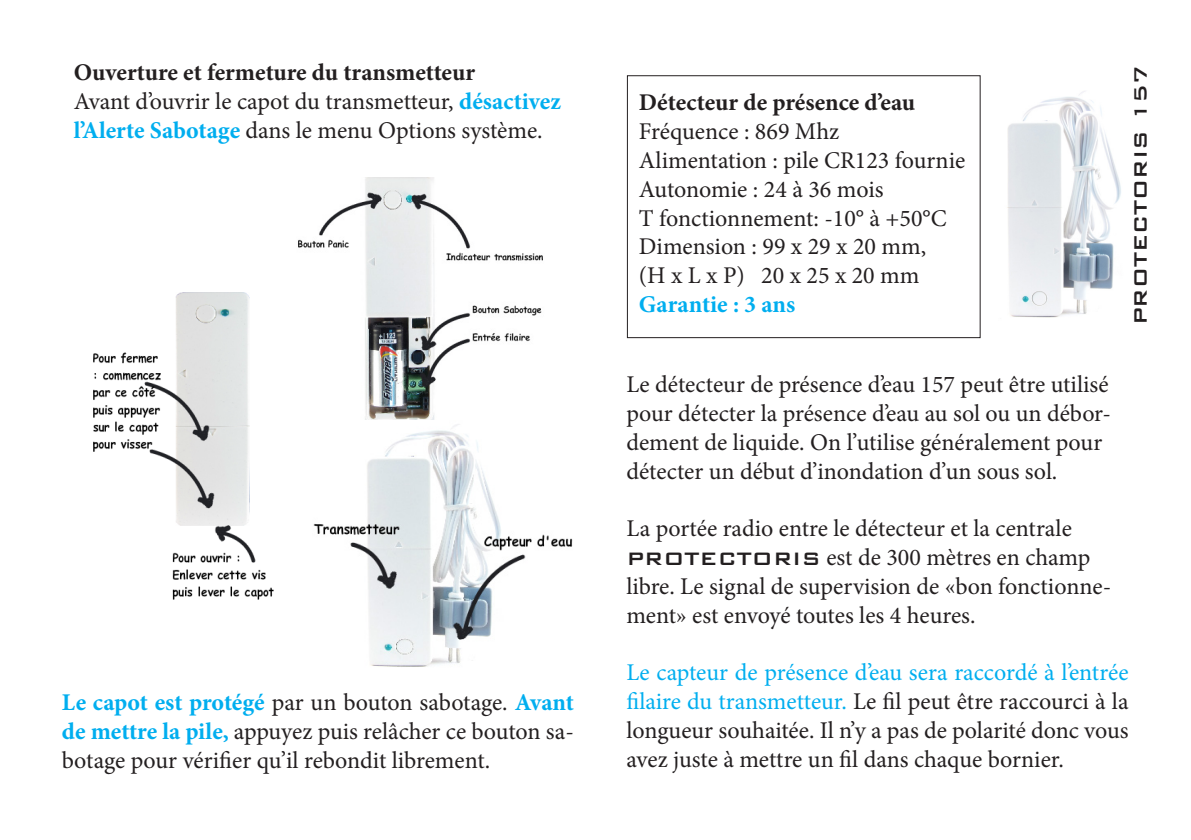
<style>
.page{position:relative;width:1191px;height:840px;background:#fff}
.page>*{position:absolute;margin:0;border:0;box-sizing:border-box;transform-origin:0 0}
.t1{font:24px/28.8px "Minion Pro";color:#231f20}
.t2{font:700 24px "Minion Pro";color:#231f20}
.t3{font:500 24px "Bank Gothic BT";color:#231f20}
.t4{font:700 24px "Minion Pro";letter-spacing:-.005em;color:#00aeef}
.s1{font-weight:700;color:#00aeef}
.s2{font-family:"Bank Gothic BT";font-weight:500}
.s3{color:#00aeef}
</style>
<div class="page">
<div style="left:627px;top:75px;width:353px;height:263px;border:1px solid #231f20"></div>
<img style="left:298px;top:177px;width:245px;height:243px">
<img style="left:93px;top:292px;width:181px;height:308px">
<img style="left:1007px;top:91px;width:114px;height:227px">
<img style="left:313px;top:424px;width:260px;height:243px">
<p class="t2" style="left:74px;top:55px;width:403px">Ouverture et fermeture du transmetteur</p>
<p class="t1" style="left:74px;top:87px;width:489px">Avant d’ouvrir le capot du transmetteur, <span class="s1">désactivez l’Alerte Sabotage</span> dans le menu Options système.</p>
<p class="t1" style="left:62px;top:687px;width:514px;text-align:justify"><span class="s1">Le capot est protégé</span> par un bouton sabotage. <span class="s1">Avant de mettre la pile,</span> appuyez puis relâcher ce bouton sa&shy;botage pour vérifier qu’il rebondit librement.</p>
<p class="t2" style="left:639px;top:85px;width:278px">Détecteur de présence d’eau</p>
<p class="t1" style="left:639px;top:117px;width:202px">Fréquence : 869 Mhz</p>
<p class="t1" style="left:639px;top:146px;width:328px">Alimentation : pile CR123 fournie</p>
<p class="t1" style="left:639px;top:174px;width:246px">Autonomie : 24 à 36 mois</p>
<p class="t1" style="left:639px;top:203px;width:309px">T fonctionnement: -10° à +50°C</p>
<p class="t1" style="left:639px;top:232px;width:289px">Dimension : 99 x 29 x 20 mm,</p>
<p class="t1" style="left:639px;top:261px;width:282px">(H x L x P) 20 x 25 x 20 mm</p>
<p class="t4" style="left:639px;top:287px;width:158px">Garantie : 3 ans</p>
<p class="t1" style="left:626px;top:370px;width:486px">Le détecteur de présence d’eau 157 peut être utilisé pour détecter la présence d’eau au sol ou un débor&shy;dement de liquide. On l’utilise généralement pour détecter un début d’inondation d’un sous sol.</p>
<p class="t3" style="left:1127px;top:325px;width:261px;rotate:-90deg">PROTECTORIS 157</p>
<p class="t1" style="left:626px;top:514px;width:486px">La portée radio entre le détecteur et la centrale <span class="s2">PROTECTORIS</span> est de 300 mètres en champ libre. Le signal de supervision de «bon fonctionne&shy;ment» est envoyé toutes les 4 heures.</p>
<p class="t1" style="left:626px;top:658px;width:503px;text-align:justify"><span class="s3">Le capteur de présence d’eau sera raccordé à l’entrée filaire du transmetteur.</span> Le fil peut être raccourci à la longueur souhaitée. Il n’y a pas de polarité donc vous avez juste à mettre un fil dans chaque bornier.</p>
</div>
